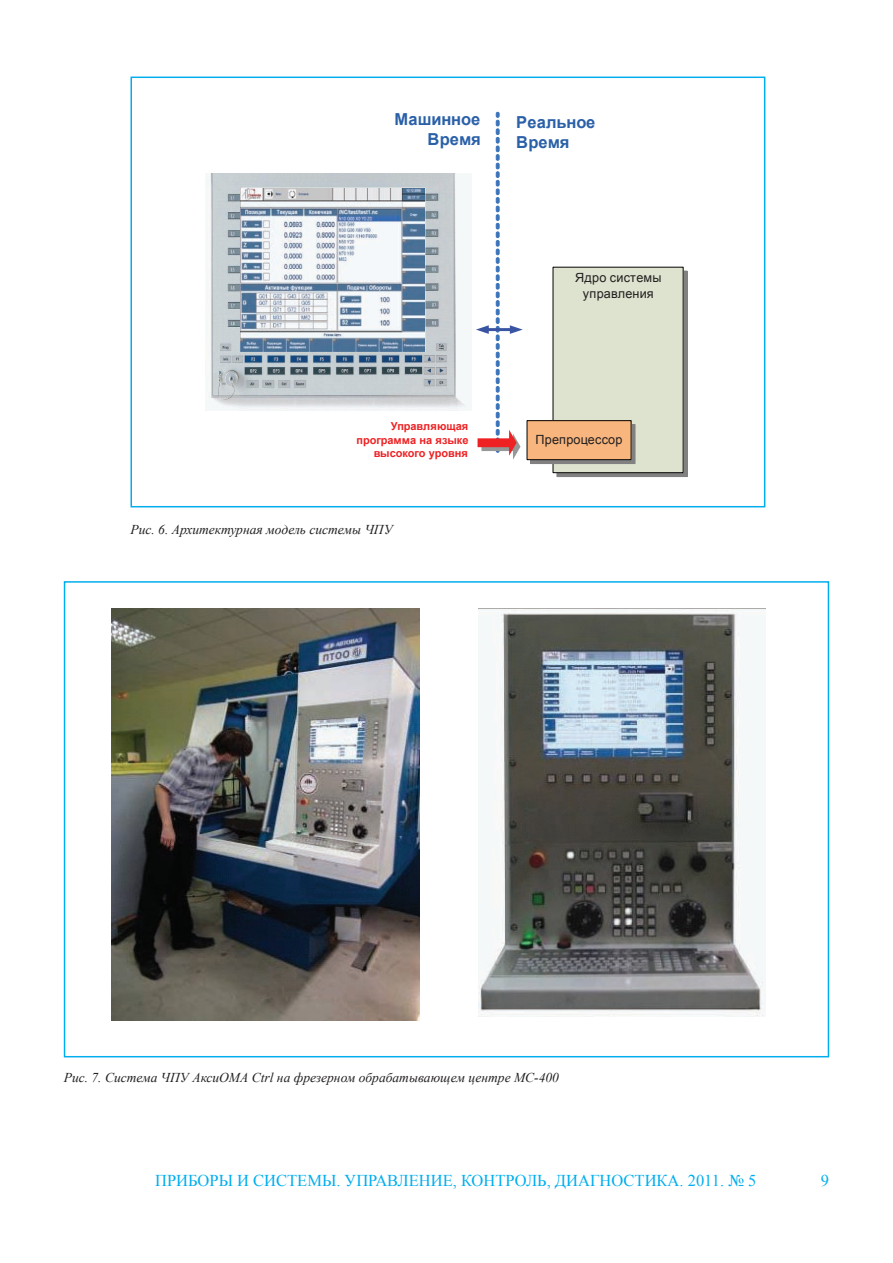
<style>
.page{position:relative;width:893px;height:1263px;background:#fff}
.page>*{position:absolute;margin:0;border:0;box-sizing:border-box;transform-origin:0 0}
.t1{font:16.5px "Times New Roman";color:#00aeef}
.t2{font:700 16.5px/19.8px "Arial";color:#2a60a8}
.podris_podpisi{font:italic 13.5px "Times New Roman";color:#231f20}
.t3{font:12.6px/15.5px "Arial";letter-spacing:.01em;color:#231f20;text-align:center}
.t4{font:700 10.95px/13.2px "Arial";letter-spacing:-.005em;color:#ee2123;text-align:right}
</style>
<div class="page">
<img style="left:206px;top:174px;width:261px;height:237px">
<img style="left:241px;top:189px;width:184px;height:163px">
<svg style="left:559px;top:273px;width:126px;height:202px"></svg>
<div style="left:557px;top:271px;width:130px;height:206px;border:1px solid #808180"></div>
<div style="left:553px;top:267px;width:130px;height:206px;background:#dde3ce"></div>
<div style="left:531px;top:424px;width:104px;height:40px;background:linear-gradient(to right,#696a69,#6b6c6b)"></div>
<div style="left:530px;top:424px;width:105px;height:40px;border:1px solid #808180"></div>
<div style="left:527px;top:421px;width:104px;height:39px;background:#f8b57d"></div>
<div style="left:526px;top:420px;width:106px;height:40px;border:1px solid #050504"></div>
<svg style="left:476px;top:111px;width:47px;height:349px"></svg>
<div style="left:130px;top:77px;width:635px;height:430px;border:2px solid #00aeef"></div>
<img style="left:112px;top:609px;width:307px;height:411px">
<img style="left:478px;top:609px;width:288px;height:407px">
<div style="left:64px;top:581px;width:765px;height:476px;border:2px solid #00aeef"></div>
<p class="t2" style="left:395px;top:110px;width:88px;text-align:right">Машинное<br>Время</p>
<p class="t2" style="left:516px;top:113px;width:81px">Реальное<br>Время</p>
<p class="t3" style="left:575px;top:270px;width:88px">Ядро системы управления</p>
<p class="t4" style="left:357px;top:420px;width:113px">Управляющая программа на языке высокого уровня</p>
<p class="podris_podpisi" style="left:130px;top:520px;width:264px">Рис. 6. Архитектурная модель системы ЧПУ</p>
<p class="t3" style="left:536px;top:432px;width:88px">Препроцессор</p>
<p class="podris_podpisi" style="left:64px;top:1068px;width:497px">Рис. 7. Система ЧПУ АксиОМА Ctrl на фрезерном обрабатывающем центре МС-400</p>
<p class="t1" style="left:155px;top:1170px;width:603px">ПРИБОРЫ И СИСТЕМЫ. УПРАВЛЕНИЕ, КОНТРОЛЬ, ДИАГНОСТИКА. 2011. № 5</p>
<p class="t1" style="left:821px;top:1170px;width:10px">9</p>
</div>
